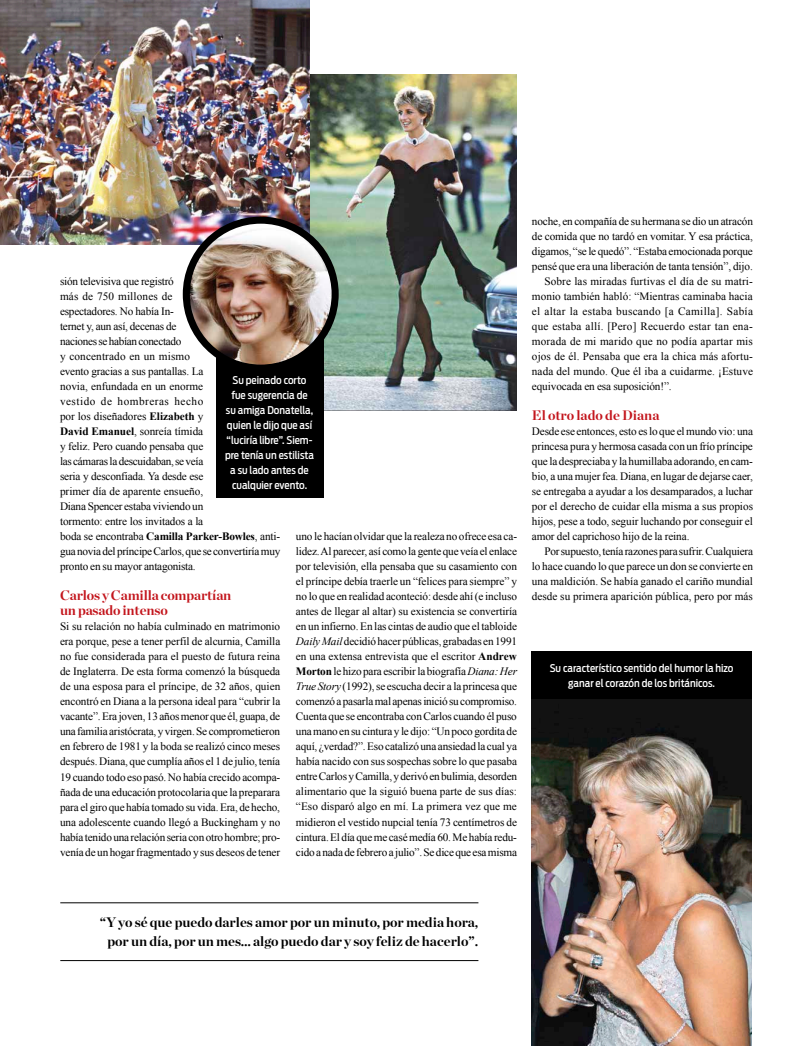
<style>
.page{position:relative;width:798px;height:1046px;background:#fff}
.page>*{position:absolute;margin:0;border:0;box-sizing:border-box;transform-origin:0 0}
.t1{font:700 13.75px/18.8px "Chronicle Display";color:#000;text-align:center}
.t2{font:700 13.75px/15px "Chronicle Display";letter-spacing:-.01em;color:#c3151c}
.t3{font:11.25px/15px "Times New Roman";letter-spacing:-.01em;color:#000;text-align:justify}
.t4{font:11.25px "Times New Roman";letter-spacing:.01em;color:#000}
.t5{font:11.25px "Times New Roman";letter-spacing:.02em;color:#000}
.t6{font:11.25px "Times New Roman";letter-spacing:.025em;color:#000}
.t7{font:11.25px "Times New Roman";letter-spacing:.015em;color:#000}
.t8{font:500 10.62px/15px "Antenna Cond";color:#fff;text-align:center}
.s1{font-weight:700}
.s2{font-style:italic}
</style>
<div class="page">
<img style="left:309px;top:75px;width:207px;height:335px">
<div style="left:531px;top:650px;width:220px;height:50px;background:#000"></div>
<img style="left:531px;top:699px;width:220px;height:346px">
<img style="left:0;top:0;width:309px;height:244px">
<hr style="left:60px;top:902px;width:418px;height:1px;background:#000">
<hr style="left:60px;top:960px;width:418px;height:1px;background:#000">
<div style="left:216px;top:294px;width:107px;height:204px;background:#000"></div>
<img style="left:186px;top:220px;width:149px;height:148px">
<div style="left:183px;top:216px;width:155px;height:155px;border:7px solid #000;border-radius:50%"></div>
<p class="t3" style="left:60px;top:274px;width:222px;text-align:left">sión televisiva que registró<br>más de 750 millones de<br>espectadores. No había In-<br>ternet y, aun así, decenas de<br>naciones se habían conectado<br>y concentrado en un mismo<br>evento gracias a sus pantallas. La<br>novia, enfundada en un enorme<br>vestido de hombreras hecho<br>por los diseñadores <span class="s1">Elizabeth</span> y<br><span class="s1">David Emanuel</span>, sonreía tímida<br>y feliz. Pero cuando pensaba que<br>las cámaras la descuidaban, se veía<br>seria y desconfiada. Ya desde ese<br>primer día de aparente ensueño,<br>Diana Spencer estaba viviendo un<br>tormento: entre los invitados a la<br>boda se encontraba <span class="s1">Camilla Parker-Bowles</span>, anti&shy;gua novia del príncipe Carlos, que se convertiría muy pronto en su mayor antagonista.</p>
<p class="t2" style="left:60px;top:587px;width:173px">Carlos y Camilla compartían un pasado intenso</p>
<p class="t3" style="left:60px;top:619px;width:222px">Si su relación no había culminado en matrimonio era porque, pese a tener perfil de alcurnia, Camilla no fue considerada para el puesto de futura reina de Inglaterra. De esta forma comenzó la búsqueda de una esposa para el príncipe, de 32 años, quien encontró en Diana a la persona ideal para “cubrir la vacante”. Era joven, 13 años menor que él, guapa, de una familia aristócrata, y virgen. Se comprometieron en febrero de 1981 y la boda se realizó cinco meses después. Diana, que cumplía años el 1 de julio, tenía 19 cuando todo eso pasó. No había crecido acompa&shy;ñada de una educación protocolaria que la preparara para el giro que había tomado su vida. Era, de hecho, una adolescente cuando llegó a Buckingham y no había tenido una relación seria con otro hombre; pro&shy;venía de un hogar fragmentado y sus deseos de tener</p>
<p class="t8" style="left:225px;top:372px;width:90px">Su peinado corto fue sugerencia de su amiga Donatella, quien le dijo que así “luciría libre”. Siem&shy;pre tenía un estilista a su lado antes de cualquier evento.</p>
<p class="t3" style="left:296px;top:529px;width:222px">uno le hacían olvidar que la realeza no ofrece esa ca&shy;lidez. Al parecer, así como la gente que veía el enlace por televisión, ella pensaba que su casamiento con el príncipe debía traerle un “felices para siempre” y no lo que en realidad aconteció: desde ahí (e incluso antes de llegar al altar) su existencia se convertiría en un infierno. En las cintas de audio que el tabloide <span class="s2">Daily Mail</span> decidió hacer públicas, grabadas en 1991 en una extensa entrevista que el escritor <span class="s1">Andrew Morton</span> le hizo para escribir la biografía <span class="s2">Diana: Her True Story</span> (1992), se escucha decir a la princesa que comenzó a pasarla mal apenas inició su compromiso.<br>Cuenta que se encontraba con Carlos cuando él puso una mano en su cintura y le dijo: “Un poco gordita de aquí, ¿verdad?”. Eso catalizó una ansiedad la cual ya había nacido con sus sospechas sobre lo que pasaba entre Carlos y Camilla, y derivó en bulimia, desorden alimentario que la siguió buena parte de sus días: “Eso disparó algo en mí. La primera vez que me midieron el vestido nupcial tenía 73 centímetros de cintura. El día que me casé medía 60. Me había redu&shy;cido a nada de febrero a julio”. Se dice que esa misma</p>
<p class="t3" style="left:531px;top:213px;width:222px">noche, en compañía de su hermana se dio un atracón</p>
<p class="t3" style="left:531px;top:228px;width:222px">de comida que no tardó en vomitar. Y esa práctica,</p>
<p class="t3" style="left:531px;top:243px;width:222px">digamos, “se le quedó”. “Estaba emocionada porque</p>
<p class="t3" style="left:531px;top:258px;width:222px">pensé que era una liberación de tanta tensión”, dijo.</p>
<p class="t4" style="left:544px;top:274px;width:210px">Sobre las miradas furtivas el día de su matri-</p>
<p class="t3" style="left:531px;top:288px;width:222px">monio también habló: “Mientras caminaba hacia</p>
<p class="t6" style="left:531px;top:304px;width:222px">el altar la estaba buscando [a Camilla]. Sabía</p>
<p class="t5" style="left:531px;top:319px;width:222px">que estaba allí. [Pero] Recuerdo estar tan ena-</p>
<p class="t7" style="left:531px;top:334px;width:222px">morada de mi marido que no podía apartar mis</p>
<p class="t4" style="left:531px;top:349px;width:222px">ojos de él. Pensaba que era la chica más afortu-</p>
<p class="t3" style="left:531px;top:363px;width:222px">nada del mundo. Que él iba a cuidarme. ¡Estuve</p>
<p class="t3" style="left:531px;top:378px;width:141px">equivocada en esa suposición!”.</p>
<p class="t2" style="left:531px;top:407px;width:129px">El otro lado de Diana</p>
<p class="t3" style="left:531px;top:424px;width:222px">Desde ese entonces, esto es lo que el mundo vio: una</p>
<p class="t3" style="left:531px;top:439px;width:222px">princesa pura y hermosa casada con un frío príncipe</p>
<p class="t3" style="left:531px;top:454px;width:222px">que la despreciaba y la humillaba adorando, en cam-</p>
<p class="t3" style="left:531px;top:469px;width:222px">bio, a una mujer fea. Diana, en lugar de dejarse caer,</p>
<p class="t3" style="left:531px;top:484px;width:222px">se entregaba a ayudar a los desamparados, a luchar</p>
<p class="t3" style="left:531px;top:499px;width:222px">por el derecho de cuidar ella misma a sus propios</p>
<p class="t3" style="left:531px;top:514px;width:222px">hijos, pese a todo, seguir luchando por conseguir el</p>
<p class="t3" style="left:531px;top:529px;width:159px">amor del caprichoso hijo de la reina.</p>
<p class="t3" style="left:544px;top:544px;width:210px">Por supuesto, tenía razones para sufrir. Cualquiera</p>
<p class="t3" style="left:531px;top:559px;width:222px">lo hace cuando lo que parece un don se convierte en</p>
<p class="t3" style="left:531px;top:574px;width:222px">una maldición. Se había ganado el cariño mundial</p>
<p class="t3" style="left:531px;top:589px;width:222px">desde su primera aparición pública, pero por más</p>
<p class="t8" style="left:549px;top:661px;width:185px">Su característico sentido del humor la hizo ganar el corazón de los británicos.</p>
<p class="t1" style="left:100px;top:911px;width:380px">“Y yo sé que puedo darles amor por un minuto, por media hora, por un día, por un mes… algo puedo dar y soy feliz de hacerlo”.</p>
</div>
